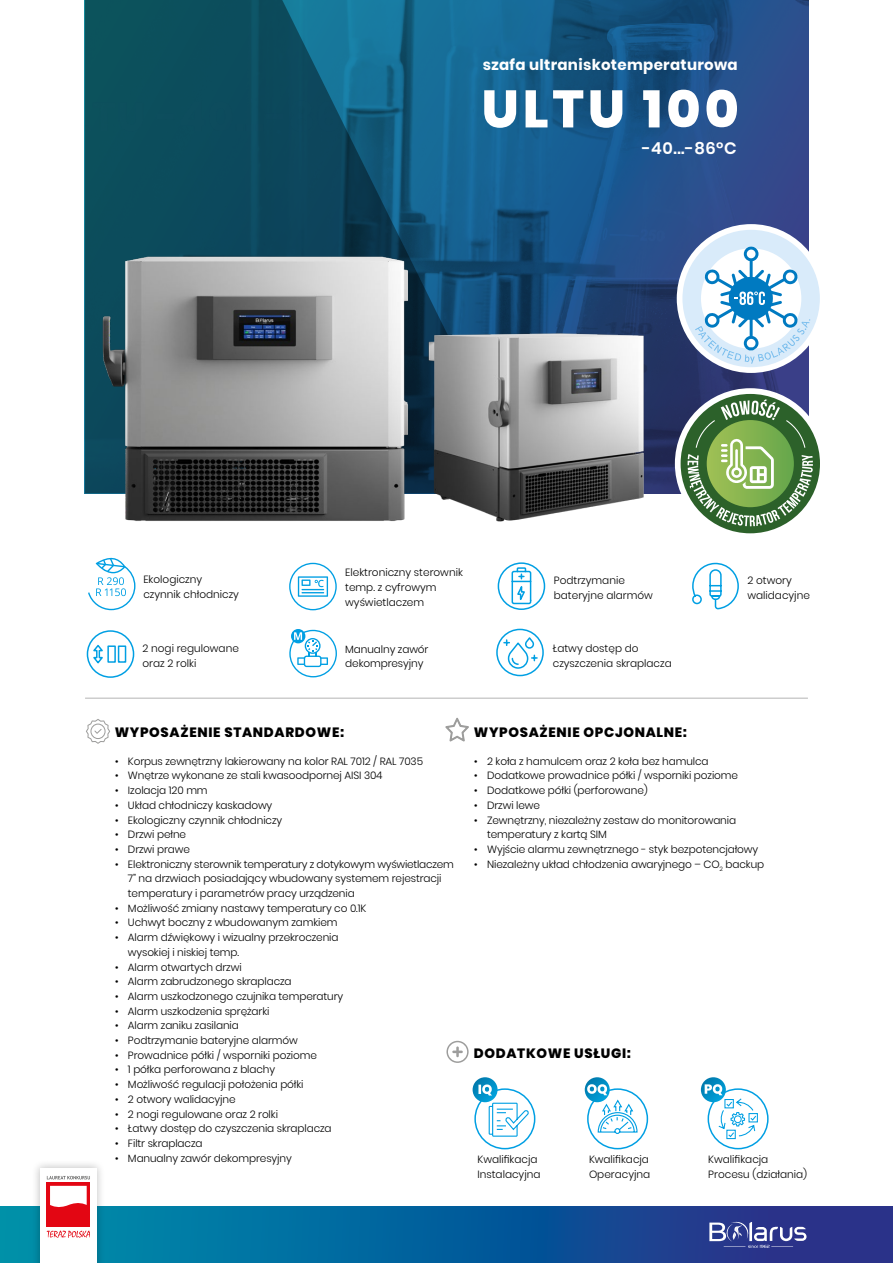
<style>
.page{position:relative;width:893px;height:1263px;background:#fff}
.page>*{position:absolute;margin:0;border:0;box-sizing:border-box;transform-origin:0 0}
.t1{font:800 52.5px "Poppins";letter-spacing:.075em;color:#fff}
.t2{font:600 16.5px "Poppins";letter-spacing:.03em;color:#fff}
.t3{font:700 15px "Poppins";letter-spacing:.02em;color:#fff}
.t4{font:800 13.5px "Poppins";letter-spacing:.05em;color:#000}
.t5{font:300 10.5px/15px "Poppins";letter-spacing:-.01em;color:#000}
</style>
<div class="page">
<svg style="left:0;top:1206px;width:893px;height:57px;background:#0c5b99"></svg>
<div style="left:31px;top:1159px;width:75px;height:104px;background:#000;opacity:.25"></div>
<div style="left:40px;top:1168px;width:57px;height:95px;background:#fff"></div>
<div style="left:47px;top:1182px;width:43px;height:45px;background:#e30613"></div>
<svg style="left:50px;top:1186px;width:37px;height:21px"></svg>
<svg style="left:47px;top:1230px;width:43px;height:8px"></svg>
<svg style="left:47px;top:1176px;width:43px;height:3px"></svg>
<svg style="left:709px;top:1220px;width:97px;height:28px;background:#5b64a5"></svg>
<svg style="left:526px;top:0;width:282px;height:493px;background:#204d84"></svg>
<svg style="left:85px;top:0;width:441px;height:319px;background:#105672"></svg>
<div style="left:677px;top:224px;width:149px;height:149px;background:#fff;border-radius:50%"></div>
<div style="left:682px;top:230px;width:138px;height:137px;background:#d9ebfa;border-radius:50%"></div>
<svg style="left:695px;top:247px;width:115px;height:117px"></svg>
<hr style="left:85px;top:698px;width:723px;height:1px;background:#000">
<svg style="left:445px;top:718px;width:24px;height:24px"></svg>
<div style="left:675px;top:388px;width:151px;height:151px;background:#fff;border-radius:50%"></div>
<svg style="left:681px;top:394px;width:139px;height:139px"></svg>
<svg style="left:86px;top:719px;width:24px;height:25px"></svg>
<div style="left:474px;top:1088px;width:61px;height:61px;border:2px solid #009fe3;border-radius:50%"></div>
<div style="left:587px;top:1088px;width:61px;height:61px;border:2px solid #009fe3;border-radius:50%"></div>
<div style="left:708px;top:1088px;width:61px;height:61px;border:2px solid #009fe3;border-radius:50%"></div>
<svg style="left:473px;top:1077px;width:25px;height:25px"></svg>
<svg style="left:478px;top:1084px;width:14px;height:11px"></svg>
<svg style="left:585px;top:1077px;width:25px;height:25px"></svg>
<svg style="left:701px;top:1077px;width:25px;height:25px"></svg>
<svg style="left:446px;top:1041px;width:23px;height:22px"></svg>
<svg style="left:488px;top:1102px;width:42px;height:35px"></svg>
<svg style="left:587px;top:1084px;width:51px;height:50px"></svg>
<svg style="left:705px;top:1084px;width:53px;height:55px"></svg>
<svg style="left:88px;top:557px;width:47px;height:53px"></svg>
<svg style="left:289px;top:563px;width:48px;height:47px"></svg>
<svg style="left:497px;top:562px;width:49px;height:48px"></svg>
<svg style="left:692px;top:562px;width:47px;height:48px"></svg>
<div style="left:87px;top:630px;width:47px;height:48px;border:2px solid #009fe3;border-radius:50%"></div>
<svg style="left:91px;top:643px;width:36px;height:22px"></svg>
<img style="left:84px;top:234px;width:370px;height:287px">
<img style="left:418px;top:319px;width:233px;height:203px">
<svg style="left:496px;top:628px;width:48px;height:49px"></svg>
<svg style="left:289px;top:629px;width:48px;height:48px"></svg>
<h3 class="t3" style="left:483px;top:56px;width:256px">szafa ultraniskotemperaturowa</h3>
<h1 class="t1" style="left:482px;top:79px;width:259px">ULTU 100</h1>
<h2 class="t2" style="left:642px;top:139px;width:96px">-40...-86ºC</h2>
<p class="t5" style="left:345px;top:565px;width:119px">Elektroniczny sterownik temp. z cyfrowym wyświetlaczem</p>
<p class="t5" style="left:143px;top:572px;width:97px">Ekologiczny czynnik chłodniczy</p>
<p class="t5" style="left:554px;top:572px;width:101px">Podtrzymanie bateryjne alarmów</p>
<p class="t5" style="left:142px;top:641px;width:98px">2 nogi regulowane oraz 2 rolki</p>
<p class="t5" style="left:345px;top:642px;width:85px">Manualny zawór dekompresyjny</p>
<p class="t5" style="left:553px;top:640px;width:121px">Łatwy dostęp do czyszczenia skraplacza</p>
<p class="t5" style="left:747px;top:572px;width:64px">2 otwory walidacyjne</p>
<p class="t4" style="left:115px;top:724px;width:231px">WYPOSAŻENIE STANDARDOWE:</p>
<p class="t5" style="left:115px;top:754px;width:309px">• Korpus zewnętrzny lakierowany na kolor RAL 7012 / RAL 7035</p>
<p class="t5" style="left:115px;top:768px;width:269px">• Wnętrze wykonane ze stali kwasoodpornej AISI 304</p>
<p class="t5" style="left:115px;top:783px;width:94px">• Izolacja 120 mm</p>
<p class="t5" style="left:115px;top:798px;width:159px">• Układ chłodniczy kaskadowy</p>
<p class="t5" style="left:115px;top:812px;width:169px">• Ekologiczny czynnik chłodniczy</p>
<p class="t5" style="left:115px;top:827px;width:73px">• Drzwi pełne</p>
<p class="t5" style="left:115px;top:842px;width:76px">• Drzwi prawe</p>
<p class="t5" style="left:128px;top:857px;width:328px;text-indent:-13px">• Elektroniczny sterownik temperatury z dotykowym wyświetlaczem<br>7” na drzwiach posiadający wbudowany systemem rejestracji temperatury i parametrów pracy urządzenia</p>
<p class="t5" style="left:115px;top:901px;width:253px">• Możliwość zmiany nastawy temperatury co 0.1K</p>
<p class="t5" style="left:115px;top:915px;width:224px">• Uchwyt boczny z wbudowanym zamkiem</p>
<p class="t5" style="left:128px;top:930px;width:212px;text-indent:-13px">• Alarm dźwiękowy i wizualny przekroczenia wysokiej i niskiej temp.</p>
<p class="t5" style="left:115px;top:959px;width:128px">• Alarm otwartych drzwi</p>
<p class="t5" style="left:115px;top:974px;width:178px">• Alarm zabrudzonego skraplacza</p>
<p class="t5" style="left:115px;top:989px;width:230px">• Alarm uszkodzonego czujnika temperatury</p>
<p class="t5" style="left:115px;top:1003px;width:156px">• Alarm uszkodzenia sprężarki</p>
<p class="t5" style="left:115px;top:1018px;width:125px">• Alarm zaniku zasilania</p>
<p class="t5" style="left:115px;top:1033px;width:184px">• Podtrzymanie bateryjne alarmów</p>
<p class="t5" style="left:115px;top:1048px;width:203px">• Prowadnice półki / wsporniki poziome</p>
<p class="t5" style="left:115px;top:1062px;width:162px">• 1 półka perforowana z blachy</p>
<p class="t5" style="left:115px;top:1077px;width:190px">• Możliwość regulacji położenia półki</p>
<p class="t5" style="left:115px;top:1092px;width:122px">• 2 otwory walidacyjne</p>
<p class="t5" style="left:115px;top:1106px;width:164px">• 2 nogi regulowane oraz 2 rolki</p>
<p class="t5" style="left:115px;top:1121px;width:218px">• Łatwy dostęp do czyszczenia skraplacza</p>
<p class="t5" style="left:115px;top:1136px;width:89px">• Filtr skraplacza</p>
<p class="t5" style="left:115px;top:1150px;width:178px">• Manualny zawór dekompresyjny</p>
<p class="t4" style="left:474px;top:724px;width:215px">WYPOSAŻENIE OPCJONALNE:</p>
<p class="t5" style="left:474px;top:754px;width:236px">• 2 koła z hamulcem oraz 2 koła bez hamulca</p>
<p class="t5" style="left:474px;top:768px;width:265px">• Dodatkowe prowadnice półki / wsporniki poziome</p>
<p class="t5" style="left:474px;top:783px;width:175px">• Dodatkowe półki (perforowane)</p>
<p class="t5" style="left:474px;top:798px;width:67px">• Drzwi lewe</p>
<p class="t5" style="left:487px;top:812px;width:251px;text-indent:-13px">• Zewnętrzny, niezależny zestaw do monitorowania temperatury z kartą SIM</p>
<p class="t5" style="left:474px;top:842px;width:286px">• Wyjście alarmu zewnętrznego - styk bezpotencjałowy</p>
<p class="t5" style="left:474px;top:856px;width:291px">• Niezależny układ chłodzenia awaryjnego – CO<sub>2</sub> backup</p>
<p class="t4" style="left:474px;top:1045px;width:159px">DODATKOWE USŁUGI:</p>
<p class="t5" style="left:477px;top:1151px;width:65px">Kwalifikacja<br>Instalacyjna</p>
<p class="t5" style="left:589px;top:1151px;width:63px">Kwalifikacja<br>Operacyjna</p>
<p class="t5" style="left:708px;top:1151px;width:100px">Kwalifikacja<br>Procesu (działania)</p>
</div>
